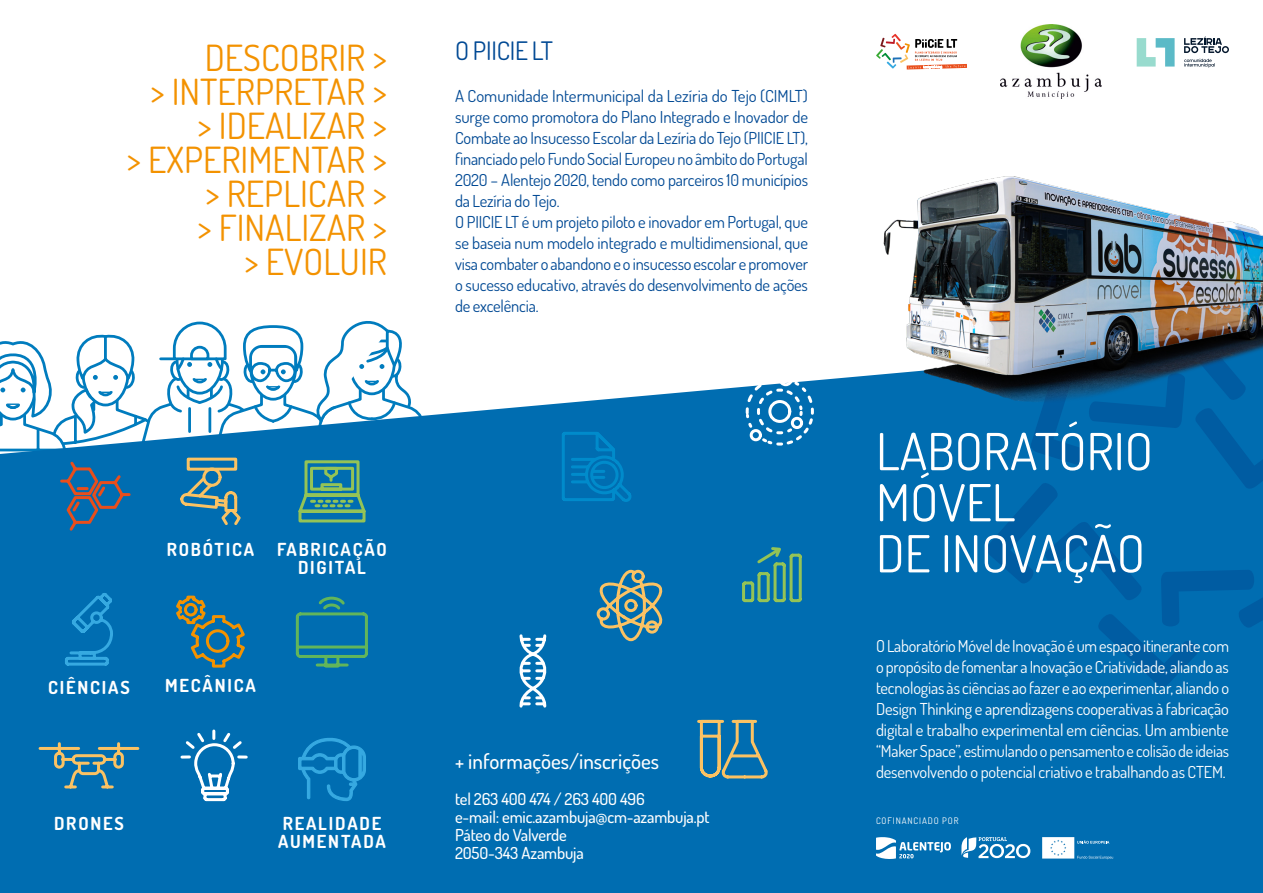
<style>
.page{position:relative;width:1263px;height:893px;background:#fff}
.page>*{position:absolute;margin:0;border:0;box-sizing:border-box;transform-origin:0 0}
.t1{font:51.15px/51.2px "Dosis";color:#fff}
.t2{font:36.15px/33.9px "Dosis";color:#f39200;text-align:right}
.t3{font:25.5px "Dosis";letter-spacing:-.01em;color:#004994}
.t4{font:500 21px "Dosis";color:#fff}
.t5{font:700 18px/18px "Dosis";letter-spacing:.1em;color:#fff;text-align:center}
.t6{font:16.5px/21px "Dosis";letter-spacing:-.01em;color:#004994}
.t7{font:16.5px/21px "Dosis";letter-spacing:-.01em;color:#fff;text-align:justify}
.t8{font:500 16.5px/18px "Dosis";letter-spacing:-.01em;color:#fff}
.t9{font:9px "Dosis";letter-spacing:.1em;color:#fff}
</style>
<div class="page">
<div style="left:0;top:378px;width:1263px;height:515px;background:#006db1"></div>
<svg style="left:876px;top:34px;width:91px;height:36px"></svg>
<svg style="left:985px;top:485px;width:278px;height:203px;background:#0069ae"></svg>
<img style="left:841px;top:176px;width:422px;height:309px">
<svg style="left:63px;top:590px;width:52px;height:77px;background:#0d7bbc"></svg>
<svg style="left:37px;top:741px;width:104px;height:50px;background:#317da1"></svg>
<svg style="left:174px;top:594px;width:73px;height:75px;background:#34748a"></svg>
<svg style="left:297px;top:737px;width:70px;height:65px;background:#0e7dbd"></svg>
<svg style="left:560px;top:426px;width:74px;height:78px;background:#0075b8"></svg>
<svg style="left:696px;top:718px;width:74px;height:62px;background:#3d819d"></svg>
<svg style="left:514px;top:633px;width:38px;height:76px"></svg>
<svg style="left:0;top:321px;width:433px;height:212px"></svg>
<svg style="left:294px;top:595px;width:76px;height:74px;background:#137b9f"></svg>
<svg style="left:179px;top:728px;width:70px;height:75px;background:#2c86be"></svg>
<svg style="left:740px;top:545px;width:63px;height:59px;background:#2a8596"></svg>
<svg style="left:594px;top:568px;width:74px;height:75px;background:#47859a"></svg>
<svg style="left:744px;top:378px;width:71px;height:69px"></svg>
<img style="left:1000px;top:24px;width:102px;height:75px">
<svg style="left:1137px;top:38px;width:37px;height:29px"></svg>
<svg style="left:1184px;top:36px;width:45px;height:17px"></svg>
<svg style="left:1184px;top:59px;width:31px;height:9px"></svg>
<svg style="left:876px;top:837px;width:75px;height:22px"></svg>
<svg style="left:961px;top:837px;width:69px;height:21px"></svg>
<svg style="left:1042px;top:837px;width:71px;height:22px"></svg>
<h2 class="t2" style="left:127px;top:40px;width:262px">DESCOBRIR &gt;<br>&gt; INTERPRETAR &gt;<br>&gt; IDEALIZAR &gt;<br>&gt; EXPERIMENTAR &gt; &gt; REPLICAR &gt;<br>&gt; FINALIZAR &gt;<br>&gt; EVOLUIR</h2>
<p class="t5" style="left:167px;top:540px;width:89px">ROBÓTICA</p>
<p class="t5" style="left:277px;top:540px;width:111px">FABRICAÇÃO<br>DIGITAL</p>
<p class="t5" style="left:48px;top:678px;width:83px">CIÊNCIAS</p>
<p class="t5" style="left:165px;top:676px;width:92px">MECÂNICA</p>
<p class="t5" style="left:54px;top:814px;width:71px">DRONES</p>
<p class="t5" style="left:278px;top:814px;width:109px;text-align:left">REALIDADE<br>AUMENTADA</p>
<h3 class="t3" style="left:455px;top:34px;width:100px">O PIICIE LT</h3>
<p class="t6" style="left:455px;top:85px;width:355px">A Comunidade Intermunicipal da Lezíria do Tejo (CIMLT) surge como promotora do Plano Integrado e Inovador de Combate ao Insucesso Escolar da Lezíria do Tejo (PIICIE LT), financiado pelo Fundo Social Europeu no âmbito do Portugal 2020 – Alentejo 2020, tendo como parceiros 10 municípios da Lezíria do Tejo.<br>O PIICIE LT é um projeto piloto e inovador em Portugal, que se baseia num modelo integrado e multidimensional, que visa combater o abandono e o insucesso escolar e promover o sucesso educativo, através do desenvolvimento de ações de excelência.</p>
<p class="t4" style="left:455px;top:747px;width:206px">+ informações/inscrições</p>
<p class="t8" style="left:455px;top:789px;width:256px">tel 263 400 474 / 263 400 496<br>e-mail: emic.azambuja@cm-azambuja.pt<br>Páteo do Valverde<br>2050-343 Azambuja</p>
<h1 class="t1" style="left:876px;top:425px;width:278px">LABORATÓRIO<br>MÓVEL<br>DE INOVAÇÃO</h1>
<p class="t7" style="left:876px;top:635px;width:355px">O Laboratório Móvel de Inovação é um espaço itinerante com o propósito de fomentar a Inovação e Criatividade, aliando as tecnologias às ciências ao fazer e ao experimentar, aliando o Design Thinking e aprendizagens cooperativas à fabricação digital e trabalho experimental em ciências. Um ambiente “Maker Space”, estimulando o pensamento e colisão de ideias desenvolvendo o potencial criativo e trabalhando as CTEM.</p>
<p class="t9" style="left:876px;top:814px;width:84px">COFINANCIADO POR</p>
</div>
